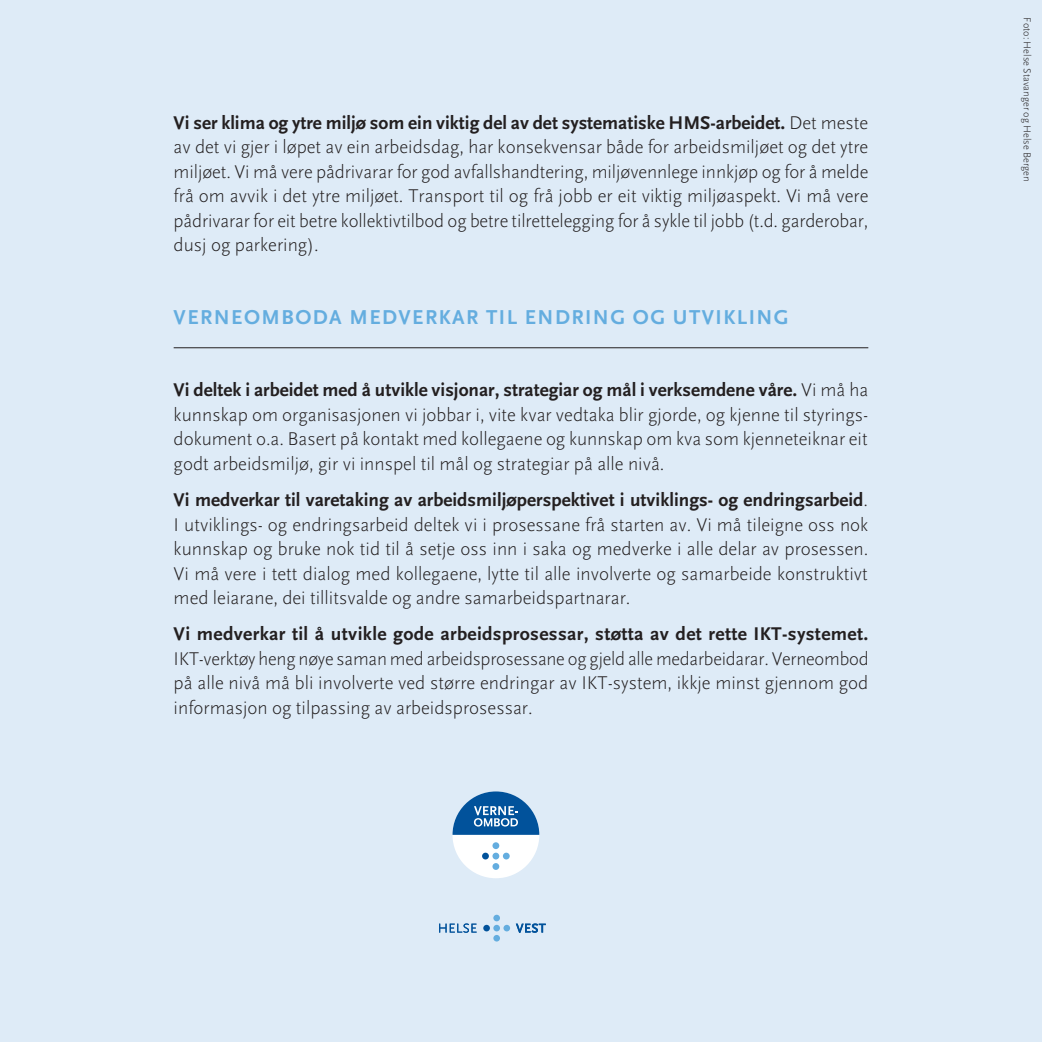
<style>
.page{position:relative;width:1042px;height:1042px;background:#deebf7}
.page>*{position:absolute;margin:0;border:0;box-sizing:border-box;transform-origin:0 0}
.t1{font:700 21px "Scala Sans";letter-spacing:.07em;color:#64addf}
.t2{font:300 19.25px/24.5px "Scala Sans";color:#231f20;text-align:justify}
.t3{font:700 19.25px "Scala Sans";letter-spacing:.015em;color:#231f20}
.t4{font:300 10.5px "Scala Sans";color:#231f20}
.s1{font-weight:700}
</style>
<div class="page">
<div style="left:493px;top:915px;width:7px;height:6px;background:#64addf;border-radius:50%"></div>
<div style="left:493px;top:925px;width:7px;height:6px;background:#64addf;border-radius:50%"></div>
<div style="left:483px;top:925px;width:7px;height:6px;background:#01529b;border-radius:50%"></div>
<div style="left:503px;top:925px;width:7px;height:6px;background:#64addf;border-radius:50%"></div>
<div style="left:493px;top:935px;width:7px;height:6px;background:#64addf;border-radius:50%"></div>
<svg style="left:439px;top:923px;width:37px;height:10px"></svg>
<svg style="left:516px;top:923px;width:30px;height:10px"></svg>
<div style="left:452px;top:791px;width:87px;height:87px;background:#fff;border-radius:50%"></div>
<div style="left:492px;top:842px;width:7px;height:7px;background:#64addf;border-radius:50%"></div>
<div style="left:492px;top:852px;width:7px;height:7px;background:#64addf;border-radius:50%"></div>
<div style="left:482px;top:852px;width:7px;height:7px;background:#01529b;border-radius:50%"></div>
<div style="left:503px;top:852px;width:7px;height:7px;background:#64addf;border-radius:50%"></div>
<div style="left:492px;top:863px;width:7px;height:7px;background:#64addf;border-radius:50%"></div>
<svg style="left:452px;top:791px;width:87px;height:44px"></svg>
<hr style="left:174px;top:347px;width:694px;height:1px;background:#231f20">
<p class="t2" style="left:174px;top:110px;width:696px"><span class="s1">Vi ser klima og ytre miljø som ein viktig del av det systematiske HMS-arbeidet.</span> Det meste av det vi gjer i løpet av ein arbeidsdag, har konsekvensar både for arbeidsmiljøet og det ytre miljøet. Vi må vere pådrivarar for god avfallshandtering, miljøvennlege innkjøp og for å melde frå om avvik i det ytre miljøet. Transport til og frå jobb er eit viktig miljøaspekt. Vi må vere pådrivarar for eit betre kollektivtilbod og betre tilrettelegging for å sykle til jobb (t.d. garderobar, dusj og parkering).</p>
<p class="t1" style="left:174px;top:306px;width:616px">VERNEOMBODA MEDVERKAR TIL ENDRING OG UTVIKLING</p>
<p class="t2" style="left:174px;top:378px;width:696px"><span class="s1">Vi deltek i arbeidet med å utvikle visjonar, strategiar og mål i verksemdene våre.</span> Vi må ha kunnskap om organisasjonen vi jobbar i, vite kvar vedtaka blir gjorde, og kjenne til styrings&shy;dokument o.a. Basert på kontakt med kollegaene og kunnskap om kva som kjenneteiknar eit godt arbeidsmiljø, gir vi innspel til mål og strategiar på alle nivå.</p>
<p class="t2" style="left:174px;top:488px;width:696px"><span class="s1">Vi medverkar til varetaking av arbeidsmiljøperspektivet i utviklings- og endringsarbeid</span>.<br>I utviklings- og endringsarbeid deltek vi i prosessane frå starten av. Vi må tileigne oss nok kunnskap og bruke nok tid til å setje oss inn i saka og medverke i alle delar av prosessen.<br>Vi må vere i tett dialog med kollegaene, lytte til alle involverte og samarbeide konstruktivt med leiarane, dei tillitsvalde og andre samarbeidspartnarar.</p>
<p class="t3" style="left:174px;top:624px;width:696px">Vi medverkar til å utvikle gode arbeidsprosessar, støtta av det rette IKT-systemet.</p>
<p class="t2" style="left:174px;top:647px;width:696px">IKT-verktøy heng nøye saman med arbeidsprosessane og gjeld alle medarbeidarar. Verneombod på alle nivå må bli involverte ved større endringar av IKT-system, ikkje minst gjennom god informasjon og tilpassing av arbeidsprosessar.</p>
<p class="t4" style="left:1033px;top:17px;width:166px;rotate:90deg">Foto: Helse Stavanger og Helse Bergen</p>
</div>
